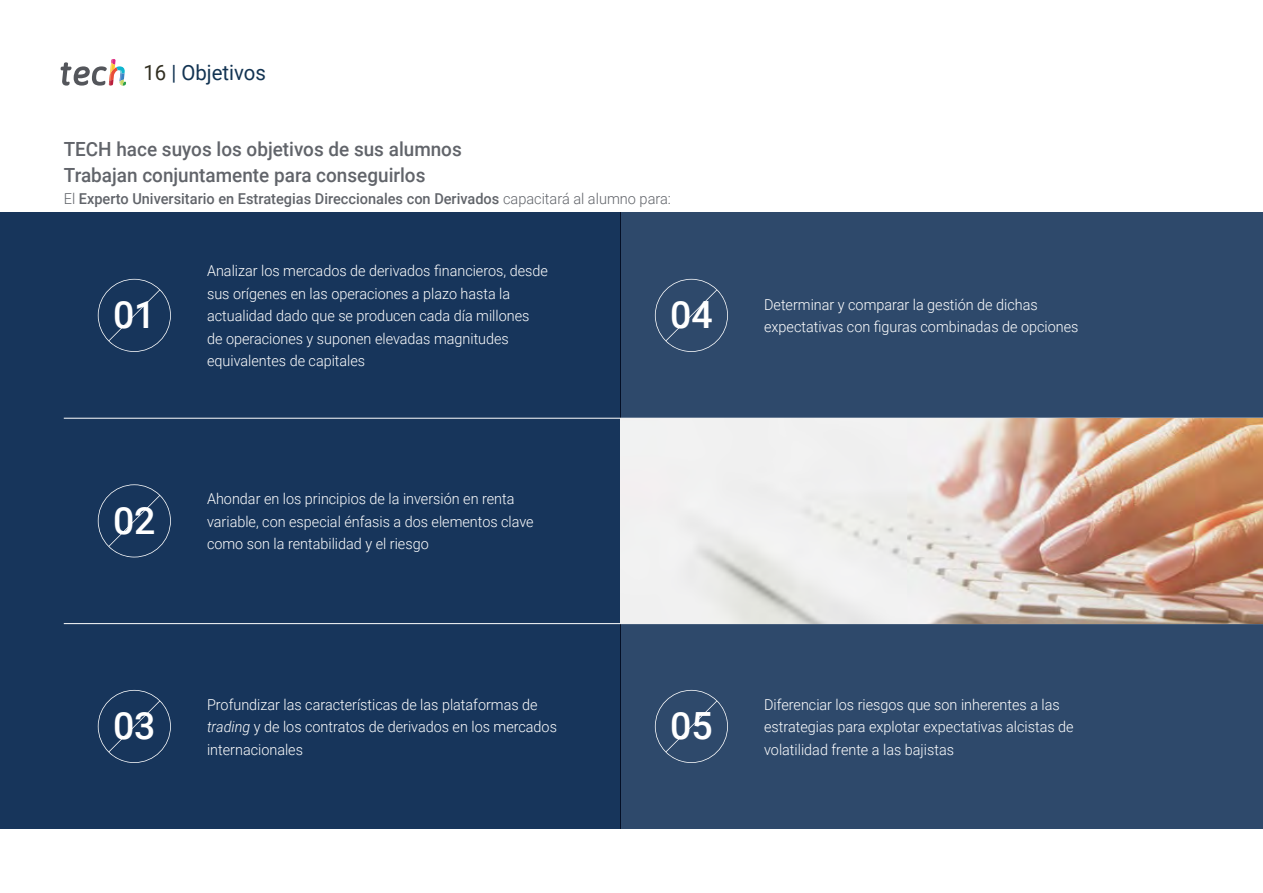
<style>
.page{position:relative;width:1263px;height:893px;background:#fff}
.page>*{position:absolute;margin:0;border:0;box-sizing:border-box;transform-origin:0 0}
.t1{font:500 37.5px "Roboto";color:#fff}
.t2{font:21px "Roboto";color:#123352}
.t3{font:500 19.5px/25.5px "Roboto";color:#61646a}
.t4{font:300 15px/22.5px "Roboto";color:#fff;scale:.96 1}
.t5{font:500 15px "Roboto";color:#61646a}
.s1{color:#312e20}
.s2{font-weight:300}
.s3{font-style:italic}
</style>
<div class="page">
<div style="left:0;top:213px;width:621px;height:616px;background:#17355b"></div>
<div style="left:621px;top:213px;width:642px;height:616px;background:#2e496b"></div>
<svg style="left:98px;top:279px;width:73px;height:73px"></svg>
<svg style="left:98px;top:484px;width:73px;height:73px"></svg>
<svg style="left:98px;top:690px;width:73px;height:73px"></svg>
<svg style="left:655px;top:279px;width:73px;height:73px"></svg>
<hr style="left:64px;top:418px;width:1199px;height:1px;background:#fff">
<hr style="left:64px;top:623px;width:1199px;height:1px;background:#fff">
<img style="left:621px;top:418px;width:642px;height:206px">
<svg style="left:655px;top:690px;width:73px;height:73px"></svg>
<svg style="left:61px;top:59px;width:65px;height:27px"></svg>
<h2 class="t2" style="left:144px;top:57px;width:124px"><span class="s1">16</span> | Objetivos</h2>
<h3 class="t3" style="left:64px;top:136px;width:400px">TECH hace suyos los objetivos de sus alumnos<br>Trabajan conjuntamente para conseguirlos</h3>
<p class="t5" style="left:64px;top:188px;width:609px"><span class="s2">El</span> Experto Universitario en Estrategias Direccionales con Derivados <span class="s2">capacitará al alumno para:</span></p>
<h1 class="t1" style="left:113px;top:288px;width:44px">01</h1>
<h1 class="t1" style="left:113px;top:494px;width:44px">02</h1>
<p class="t4" style="left:207px;top:259px;width:357px">Analizar los mercados de derivados financieros, desde sus orígenes en las operaciones a plazo hasta la actualidad dado que se producen cada día millones de operaciones y suponen elevadas magnitudes equivalentes de capitales</p>
<p class="t4" style="left:207px;top:487px;width:342px">Ahondar en los principios de la inversión en renta variable, con especial énfasis a dos elementos clave como son la rentabilidad y el riesgo</p>
<h1 class="t1" style="left:670px;top:288px;width:44px">04</h1>
<p class="t4" style="left:764px;top:293px;width:329px">Determinar y comparar la gestión de dichas expectativas con figuras combinadas de opciones</p>
<h1 class="t1" style="left:113px;top:699px;width:44px">03</h1>
<p class="t4" style="left:207px;top:692px;width:366px">Profundizar las características de las plataformas de <span class="s3">trading</span> y de los contratos de derivados en los mercados internacionales</p>
<h1 class="t1" style="left:670px;top:699px;width:44px">05</h1>
<p class="t4" style="left:764px;top:692px;width:324px">Diferenciar los riesgos que son inherentes a las estrategias para explotar expectativas alcistas de volatilidad frente a las bajistas</p>
</div>
